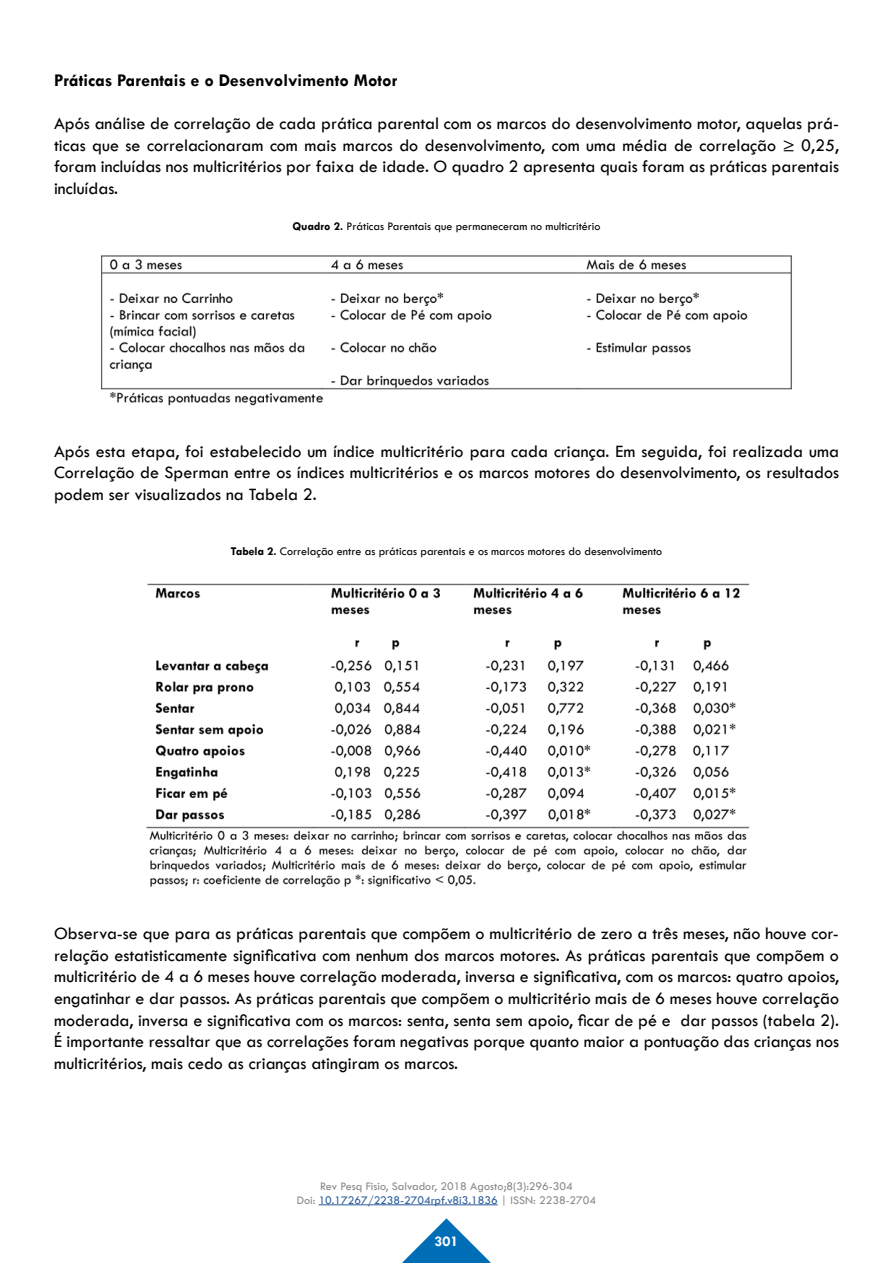
<style>
.page{position:relative;width:893px;height:1263px;background:#fff}
.page>*{position:absolute;margin:0;border:0;box-sizing:border-box;transform-origin:0 0}
.t1{font:18px/21.6px "Tw Cen";color:#000;text-align:justify}
.t2{font:700 18px "Tw Cen";color:#000}
.t3{font:700 15px "Tw Cen";color:#fff}
.t4{font:12px "Tw Cen";color:#000}
.t5{font:12px/14.4px "Tw Cen";color:#878787;text-align:center}
.s1{font-weight:700}
.s2{color:#275b9b}
</style>
<div class="page">
<svg style="left:402px;top:1218px;width:89px;height:45px"></svg>
<hr style="left:319px;top:1204px;width:179px;height:1px;background:#275b9b">
<img style="left:101px;top:255px;width:691px;height:151px">
<img style="left:146px;top:583px;width:604px;height:305px">
<p class="t2" style="left:54px;top:69px;width:345px">Práticas Parentais e o Desenvolvimento Motor</p>
<p class="t1" style="left:54px;top:112px;width:786px">Após análise de correlação de cada prática parental com os marcos do desenvolvimento motor, aquelas prá&shy;ticas que se correlacionaram com mais marcos do desenvolvimento, com uma média de correlação ≥ 0,25, foram incluídas nos multicritérios por faixa de idade. O quadro 2 apresenta quais foram as práticas parentais incluídas.</p>
<p class="t4" style="left:292px;top:219px;width:310px"><span class="s1">Quadro 2.</span> Práticas Parentais que permaneceram no multicritério</p>
<p class="t1" style="left:54px;top:440px;width:786px">Após esta etapa, foi estabelecido um índice multicritério para cada criança. Em seguida, foi realizada uma Correlação de Sperman entre os índices multicritérios e os marcos motores do desenvolvimento, os resultados podem ser visualizados na Tabela 2.</p>
<p class="t4" style="left:231px;top:544px;width:433px"><span class="s1">Tabela 2.</span> Correlação entre as práticas parentais e os marcos motores do desenvolvimento</p>
<p class="t1" style="left:54px;top:922px;width:786px">Observa-se que para as práticas parentais que compõem o multicritério de zero a três meses, não houve cor&shy;relação estatisticamente significativa com nenhum dos marcos motores. As práticas parentais que compõem o multicritério de 4 a 6 meses houve correlação moderada, inversa e significativa, com os marcos: quatro apoios, engatinhar e dar passos. As práticas parentais que compõem o multicritério mais de 6 meses houve correlação moderada, inversa e significativa com os marcos: senta, senta sem apoio, ficar de pé e dar passos (tabela 2).<br>É importante ressaltar que as correlações foram negativas porque quanto maior a pontuação das crianças nos multicritérios, mais cedo as crianças atingiram os marcos.</p>
<p class="t5" style="left:297px;top:1178px;width:301px">Rev Pesq Fisio, Salvador, 2018 Agosto;8(3):296-304<br>Doi: <span class="s2">10.17267/2238-2704rpf.v8i3.1836</span> | ISSN: 2238-2704</p>
<p class="t3" style="left:435px;top:1232px;width:25px">301</p>
</div>
